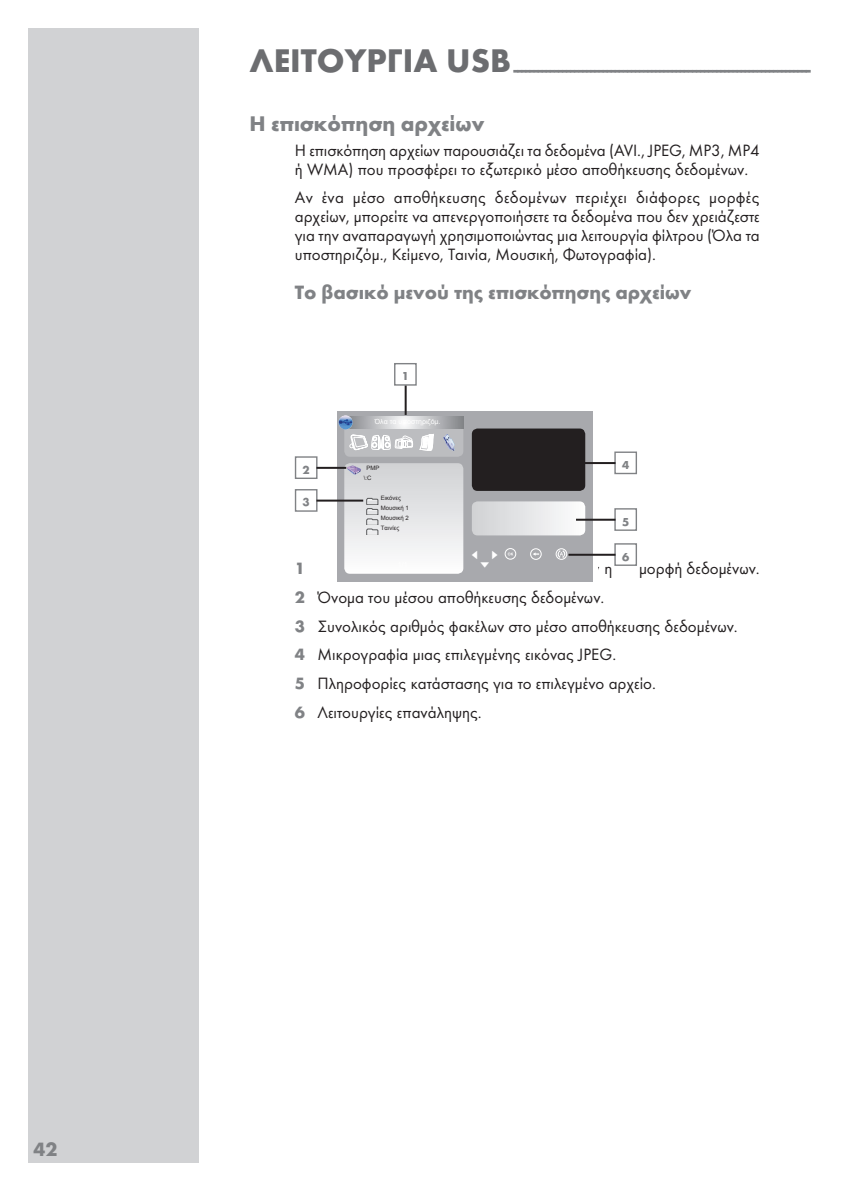
<style>
.page{position:relative;width:842px;height:1191px;background:#fff}
.page>*{position:absolute;margin:0;border:0;box-sizing:border-box;transform-origin:0 0}
.t1{font:700 22px "Futura TOT";color:#808285}
.t2{font:700 20px "Futura TOT";color:#808285}
.t3{font:17px/19px "Futura TOT Boo";color:#231f20}
.t4{font:700 17px "Futura TOT";color:#808285}
.t5{font:700 12px "Futura TOT";color:#808285}
.t6{font:8px "Grund Son Se";color:#fff}
.t7{font:7px "Arial";color:#fff}
.t8{font:6px/10px "Arial";color:#231f20}
.s1{font-family:"Futura TOT";font-weight:700;color:#808285}
</style>
<div class="page">
<div style="left:28px;top:28px;width:170px;height:1134px;background:#d1d2d4"></div>
<div style="left:337px;top:411px;width:255px;height:170px;background:#a8a9ad"></div>
<div style="left:344px;top:423px;width:119px;height:34px;background:#bcbdc0;border-radius:6px"></div>
<svg style="left:353px;top:417px;width:110px;height:11px"></svg>
<div style="left:472px;top:428px;width:113px;height:63px;background:#231f20;border-radius:6px"></div>
<svg style="left:472px;top:501px;width:113px;height:34px;background:#e5e5e7"></svg>
<div style="left:505px;top:548px;width:11px;height:11px;border:1px solid #fff;border-radius:50%"></div>
<svg style="left:508px;top:552px;width:5px;height:3px"></svg>
<div style="left:530px;top:548px;width:12px;height:12px;border:1px solid #fff;border-radius:50%"></div>
<svg style="left:533px;top:552px;width:6px;height:4px"></svg>
<div style="left:556px;top:548px;width:11px;height:12px;border:1px solid #fff;border-radius:50%"></div>
<svg style="left:558px;top:550px;width:7px;height:8px"></svg>
<svg style="left:349px;top:434px;width:64px;height:17px"></svg>
<svg style="left:420px;top:434px;width:14px;height:17px"></svg>
<img style="left:443px;top:434px;width:12px;height:17px">
<img style="left:339px;top:415px;width:14px;height:14px">
<svg style="left:344px;top:463px;width:119px;height:111px;background:#e4e5e6"></svg>
<div style="left:394px;top:363px;width:23px;height:23px;border:1px solid #808285"></div>
<hr style="left:405px;top:385px;width:2px;height:30px;background:#231f20">
<div style="left:295px;top:456px;width:22px;height:23px;border:1px solid #808285"></div>
<hr style="left:316px;top:467px;width:30px;height:2px;background:#231f20">
<div style="left:295px;top:489px;width:22px;height:23px;border:1px solid #808285"></div>
<hr style="left:316px;top:499px;width:47px;height:2px;background:#231f20">
<div style="left:614px;top:451px;width:23px;height:23px;border:1px solid #808285"></div>
<hr style="left:584px;top:462px;width:31px;height:2px;background:#231f20">
<div style="left:614px;top:508px;width:23px;height:23px;border:1px solid #808285"></div>
<hr style="left:576px;top:519px;width:39px;height:2px;background:#231f20">
<div style="left:614px;top:543px;width:23px;height:23px;border:1px solid #808285"></div>
<hr style="left:568px;top:554px;width:47px;height:2px;background:#231f20">
<p class="t2" style="left:33px;top:1136px;width:25px">42</p>
<p class="t2" style="left:249px;top:57px;width:563px"><sup>ΛΕΙΤΟΥΡΓΙΑ</sup> <sup>USB</sup> -------------------------------------------------------------------------</p>
<p class="t1" style="left:249px;top:110px;width:236px">Η επισκόπηση αρχείων</p>
<p class="t3" style="left:295px;top:140px;width:466px">Η επισκόπηση αρχείων παρουσιάζει τα δεδομένα (AVI., JPEG, MP3, MP4 ή WMA) που προσφέρει το εξωτερικό μέσο αποθήκευσης δεδομένων.</p>
<p class="t3" style="left:295px;top:188px;width:466px;text-align:justify">Αν ένα μέσο αποθήκευσης δεδομένων περιέχει διάφορες μορφές αρχείων, μπορείτε να απενεργοποιήσετε τα δεδομένα που δεν χρειάζεστε για την αναπαραγωγή χρησιμοποιώντας μια λειτουργία φίλτρου (Όλα τα υποστηριζόμ., Κείμενο, Ταινία, Μουσική, Φωτογραφία).</p>
<p class="t2" style="left:295px;top:280px;width:398px">Το βασικό μενού της επισκόπησης αρχείων</p>
<p class="t5" style="left:402px;top:369px;width:9px">1</p>
<p class="t7" style="left:375px;top:417px;width:67px">Όλα τα υποστηριζόμ.</p>
<p class="t5" style="left:622px;top:457px;width:9px">4</p>
<p class="t5" style="left:303px;top:462px;width:9px">2</p>
<p class="t5" style="left:303px;top:495px;width:9px">3</p>
<p class="t8" style="left:364px;top:463px;width:17px;text-indent:3px">PMP \:C</p>
<p class="t8" style="left:381px;top:493px;width:29px">Εικόνες<br>Μουσική 1<br>Μουσική 2<br>Ταινίες</p>
<p class="t5" style="left:622px;top:514px;width:9px">5</p>
<p class="t5" style="left:622px;top:549px;width:9px">6</p>
<p class="t6" style="left:470px;top:550px;width:10px">a</p>
<p class="t6" style="left:491px;top:550px;width:10px">s</p>
<p class="t6" style="left:479px;top:560px;width:13px">S</p>
<p class="t4" style="left:295px;top:557px;width:12px">1</p>
<p class="t3" style="left:639px;top:558px;width:122px">μορφή δεδομένων.</p>
<p class="t3" style="left:295px;top:582px;width:444px;line-height:29px"><span class="s1">2</span> Όνομα του μέσου αποθήκευσης δεδομένων.<br><span class="s1">3</span> Συνολικός αριθμός φακέλων στο μέσο αποθήκευσης δεδομένων.<br><span class="s1">4</span> Μικρογραφία μιας επιλεγμένης εικόνας JPEG.<br><span class="s1">5</span> Πληροφορίες κατάστασης για το επιλεγμένο αρχείο.<br><span class="s1">6</span> Λειτουργίες επανάληψης.</p>
</div>
